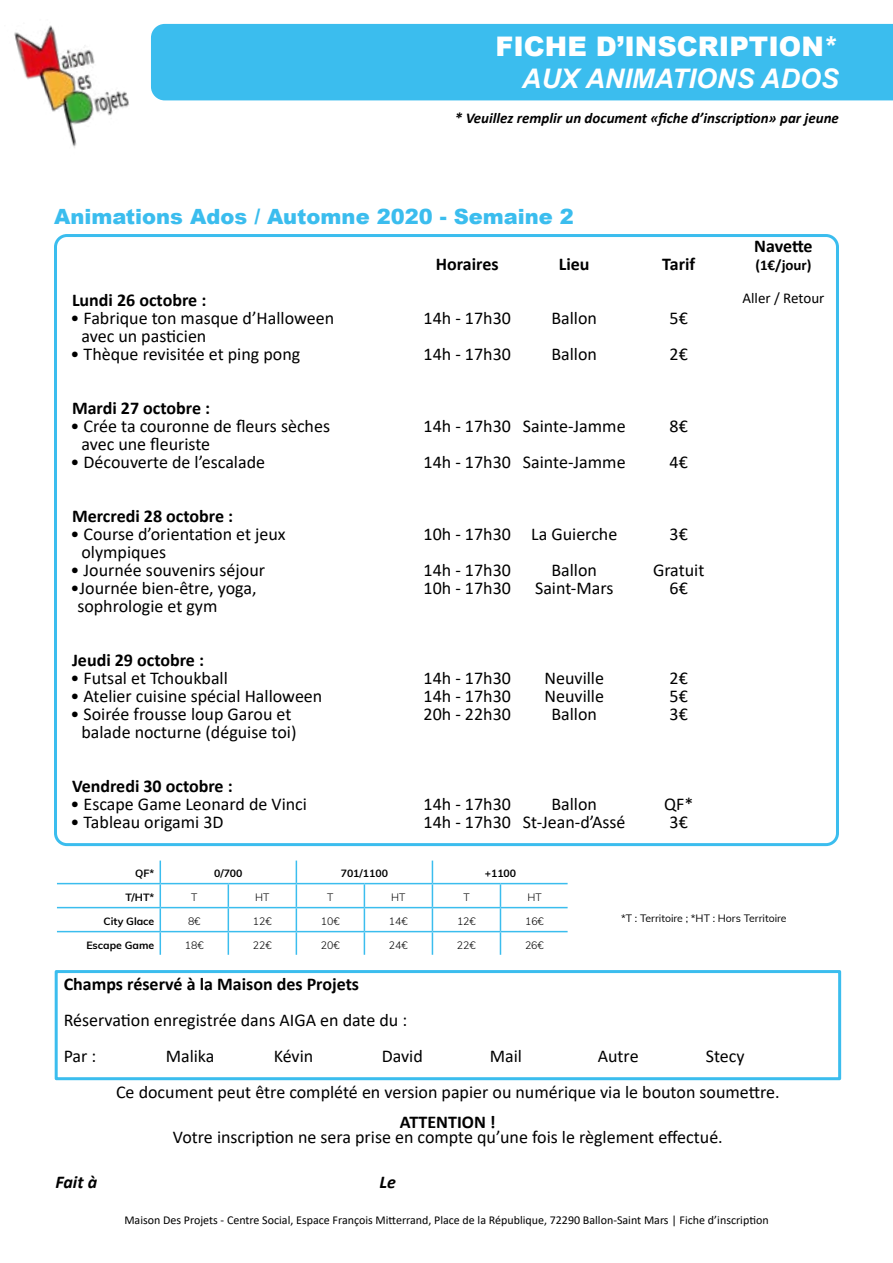
<style>
.page{position:relative;width:893px;height:1263px;background:#fff}
.page>*{position:absolute;margin:0;border:0;box-sizing:border-box;transform-origin:0 0}
.t1{font:900 27px "Arial";color:#fff}
.t2{font:italic 700 27px "Arial";color:#fff}
.t3{font:900 21px "Arial";color:#3bbdee}
.t4{font:18px/18px "Calibri";color:#000}
.t5{font:700 18px "Calibri";color:#000}
.t6{font:italic 700 18px "Calibri";color:#000}
.t7{font:italic 700 15px "Calibri";color:#000}
.t8{font:15px "Calibri";color:#000}
.t9{font:700 15px "Calibri";color:#000}
.t10{font:12px "Calibri";color:#000}
.t11{font:700 10.5px "Muli";color:#000}
.t12{font:300 10.5px "Muli";color:#000}
.t13{font:10.5px "Muli";color:#000}
</style>
<div class="page">
<img style="left:14px;top:25px;width:115px;height:123px">
<div style="left:151px;top:24px;width:742px;height:76px;background:#3bbdee"></div>
<div style="left:54px;top:234px;width:785px;height:612px;border:3px solid #3bbdee;border-radius:11px"></div>
<hr style="left:57px;top:883px;width:103px;height:1px;background:#3bbdee">
<hr style="left:160px;top:883px;width:68px;height:1px;background:#3bbdee">
<hr style="left:228px;top:883px;width:68px;height:1px;background:#3bbdee">
<hr style="left:296px;top:883px;width:68px;height:1px;background:#3bbdee">
<hr style="left:364px;top:883px;width:68px;height:1px;background:#3bbdee">
<hr style="left:432px;top:883px;width:68px;height:1px;background:#3bbdee">
<hr style="left:500px;top:883px;width:68px;height:1px;background:#3bbdee">
<hr style="left:57px;top:907px;width:103px;height:1px;background:#3bbdee">
<hr style="left:160px;top:907px;width:68px;height:1px;background:#3bbdee">
<hr style="left:228px;top:907px;width:68px;height:1px;background:#3bbdee">
<hr style="left:296px;top:907px;width:68px;height:1px;background:#3bbdee">
<hr style="left:364px;top:907px;width:68px;height:1px;background:#3bbdee">
<hr style="left:432px;top:907px;width:68px;height:1px;background:#3bbdee">
<hr style="left:500px;top:907px;width:68px;height:1px;background:#3bbdee">
<hr style="left:57px;top:931px;width:103px;height:1px;background:#3bbdee">
<hr style="left:160px;top:931px;width:68px;height:1px;background:#3bbdee">
<svg style="left:160px;top:860px;width:1px;height:95px"></svg>
<hr style="left:228px;top:931px;width:68px;height:1px;background:#3bbdee">
<svg style="left:228px;top:884px;width:1px;height:71px"></svg>
<hr style="left:296px;top:931px;width:68px;height:1px;background:#3bbdee">
<svg style="left:296px;top:860px;width:1px;height:95px"></svg>
<hr style="left:364px;top:931px;width:68px;height:1px;background:#3bbdee">
<svg style="left:364px;top:884px;width:1px;height:71px"></svg>
<hr style="left:432px;top:931px;width:68px;height:1px;background:#3bbdee">
<svg style="left:432px;top:860px;width:1px;height:95px"></svg>
<hr style="left:500px;top:931px;width:68px;height:1px;background:#3bbdee">
<svg style="left:500px;top:884px;width:1px;height:71px"></svg>
<div style="left:55px;top:970px;width:786px;height:110px;border:3px solid #3bbdee"></div>
<h1 class="t1" style="left:495px;top:26px;width:345px">FICHE D’INSCRIPTION*</h1>
<h1 class="t2" style="left:522px;top:61px;width:318px">AUX ANIMATIONS ADOS</h1>
<p class="t7" style="left:455px;top:107px;width:385px">* Veuillez remplir un document «fiche d’inscription» par jeune</p>
<p class="t3" style="left:54px;top:201px;width:521px">Animations Ados / Automne 2020 - Semaine 2</p>
<p class="t5" style="left:436px;top:251px;width:64px">Horaires</p>
<p class="t5" style="left:559px;top:251px;width:32px">Lieu</p>
<p class="t5" style="left:72px;top:287px;width:136px">Lundi 26 octobre :</p>
<p class="t4" style="left:81px;top:309px;width:254px;text-indent:-11px">• Fabrique ton masque d’Halloween avec un pasticien</p>
<p class="t4" style="left:71px;top:345px;width:231px">• Thèque revisitée et ping pong</p>
<p class="t5" style="left:72px;top:395px;width:140px">Mardi 27 octobre :</p>
<p class="t4" style="left:81px;top:417px;width:250px;text-indent:-11px">• Crée ta couronne de fleurs sèches avec une fleuriste</p>
<p class="t4" style="left:71px;top:453px;width:196px">• Découverte de l’escalade</p>
<p class="t5" style="left:72px;top:503px;width:163px">Mercredi 28 octobre :</p>
<p class="t4" style="left:81px;top:525px;width:206px;text-indent:-11px">• Course d’orientation et jeux olympiques</p>
<p class="t4" style="left:71px;top:561px;width:196px">• Journée souvenirs séjour</p>
<p class="t4" style="left:77px;top:579px;width:181px;text-indent:-7px">•Journée bien-être, yoga, sophrologie et gym</p>
<p class="t5" style="left:72px;top:647px;width:134px">Jeudi 29 octobre :</p>
<p class="t4" style="left:71px;top:669px;width:159px">• Futsal et Tchoukball</p>
<p class="t4" style="left:71px;top:687px;width:253px">• Atelier cuisine spécial Halloween</p>
<p class="t4" style="left:71px;top:705px;width:227px;text-align:right">• Soirée frousse loup Garou et balade nocturne (déguise toi)</p>
<p class="t5" style="left:72px;top:773px;width:162px">Vendredi 30 octobre :</p>
<p class="t4" style="left:71px;top:795px;width:238px">• Escape Game Leonard de Vinci</p>
<p class="t4" style="left:71px;top:813px;width:155px">• Tableau origami 3D</p>
<p class="t4" style="left:424px;top:300px;width:89px;line-height:36px">14h - 17h30<br>14h - 17h30</p>
<p class="t4" style="left:551px;top:300px;width:47px;line-height:36px">Ballon<br>Ballon</p>
<p class="t4" style="left:424px;top:408px;width:89px;line-height:36px">14h - 17h30<br>14h - 17h30</p>
<p class="t4" style="left:523px;top:408px;width:104px;line-height:36px">Sainte-Jamme<br>Sainte-Jamme</p>
<p class="t4" style="left:424px;top:516px;width:89px;line-height:36px">10h - 17h30<br>14h - 17h30</p>
<p class="t4" style="left:424px;top:579px;width:89px">10h - 17h30</p>
<p class="t4" style="left:531px;top:516px;width:88px;line-height:36px;text-align:center">La Guierche<br>Ballon</p>
<p class="t4" style="left:535px;top:579px;width:80px">Saint-Mars</p>
<p class="t4" style="left:424px;top:669px;width:89px;text-align:justify">14h - 17h30<br>14h - 17h30<br>20h - 22h30</p>
<p class="t4" style="left:544px;top:669px;width:61px;text-align:center">Neuville<br>Neuville<br>Ballon</p>
<p class="t4" style="left:424px;top:795px;width:89px">14h - 17h30<br>14h - 17h30</p>
<p class="t4" style="left:523px;top:795px;width:104px;text-align:center">Ballon<br>St-Jean-d’Assé</p>
<p class="t5" style="left:662px;top:251px;width:34px">Tarif</p>
<p class="t4" style="left:670px;top:300px;width:20px;line-height:36px">5€<br>2€</p>
<p class="t4" style="left:670px;top:408px;width:20px;line-height:36px">8€<br>4€</p>
<p class="t4" style="left:653px;top:516px;width:53px;line-height:36px;text-align:center">3€<br>Gratuit</p>
<p class="t4" style="left:670px;top:579px;width:20px">6€</p>
<p class="t4" style="left:670px;top:669px;width:20px;text-align:justify">2€ 5€ 3€</p>
<p class="t4" style="left:664px;top:795px;width:31px;text-align:center">QF*<br>3€</p>
<p class="t5" style="left:754px;top:233px;width:60px">Navette</p>
<p class="t9" style="left:755px;top:254px;width:58px">(1€/jour)</p>
<p class="t8" style="left:742px;top:288px;width:83px">Aller / Retour</p>
<p class="t11" style="left:135px;top:865px;width:21px">QF*</p>
<p class="t11" style="left:214px;top:865px;width:30px">0/700</p>
<p class="t11" style="left:341px;top:865px;width:49px">701/1100</p>
<p class="t11" style="left:485px;top:865px;width:33px">+1100</p>
<p class="t11" style="left:126px;top:889px;width:30px">T/HT*</p>
<p class="t12" style="left:191px;top:889px;width:8px">T</p>
<p class="t12" style="left:255px;top:889px;width:16px">HT</p>
<p class="t12" style="left:327px;top:889px;width:8px">T</p>
<p class="t12" style="left:391px;top:889px;width:16px">HT</p>
<p class="t12" style="left:463px;top:889px;width:8px">T</p>
<p class="t12" style="left:527px;top:889px;width:16px">HT</p>
<p class="t11" style="left:104px;top:913px;width:52px">City Glace</p>
<p class="t12" style="left:188px;top:913px;width:14px">8€</p>
<p class="t12" style="left:253px;top:913px;width:20px">12€</p>
<p class="t12" style="left:321px;top:913px;width:20px">10€</p>
<p class="t12" style="left:389px;top:913px;width:20px">14€</p>
<p class="t12" style="left:457px;top:913px;width:20px">12€</p>
<p class="t12" style="left:525px;top:913px;width:20px">16€</p>
<p class="t11" style="left:86px;top:937px;width:69px">Escape Game</p>
<p class="t12" style="left:185px;top:937px;width:20px">18€</p>
<p class="t12" style="left:253px;top:937px;width:20px">22€</p>
<p class="t12" style="left:321px;top:937px;width:20px">20€</p>
<p class="t12" style="left:389px;top:937px;width:20px">24€</p>
<p class="t12" style="left:457px;top:937px;width:20px">22€</p>
<p class="t12" style="left:525px;top:937px;width:20px">26€</p>
<p class="t13" style="left:621px;top:910px;width:167px">*T : Territoire ; *HT : Hors Territoire</p>
<p class="t5" style="left:64px;top:971px;width:297px">Champs réservé à la Maison des Projets</p>
<p class="t4" style="left:64px;top:1002px;width:345px;line-height:36px">Réservation enregistrée dans AIGA en date du :<br>Par :</p>
<p class="t4" style="left:166px;top:1047px;width:50px">Malika</p>
<p class="t4" style="left:274px;top:1047px;width:41px">Kévin</p>
<p class="t4" style="left:382px;top:1047px;width:43px">David</p>
<p class="t4" style="left:490px;top:1047px;width:34px">Mail</p>
<p class="t4" style="left:598px;top:1047px;width:42px">Autre</p>
<p class="t4" style="left:706px;top:1047px;width:40px">Stecy</p>
<p class="t4" style="left:116px;top:1083px;width:665px">Ce document peut être complété en version papier ou numérique via le bouton soumettre.</p>
<p class="t5" style="left:400px;top:1109px;width:97px">ATTENTION !</p>
<p class="t4" style="left:173px;top:1128px;width:551px">Votre inscription ne sera prise en compte qu’une fois le règlement effectué.</p>
<p class="t6" style="left:55px;top:1169px;width:43px">Fait à</p>
<p class="t6" style="left:379px;top:1169px;width:18px">Le</p>
<p class="t10" style="left:124px;top:1212px;width:646px">Maison Des Projets - Centre Social, Espace François Mitterrand, Place de la République, 72290 Ballon-Saint Mars | Fiche d’inscription</p>
</div>
